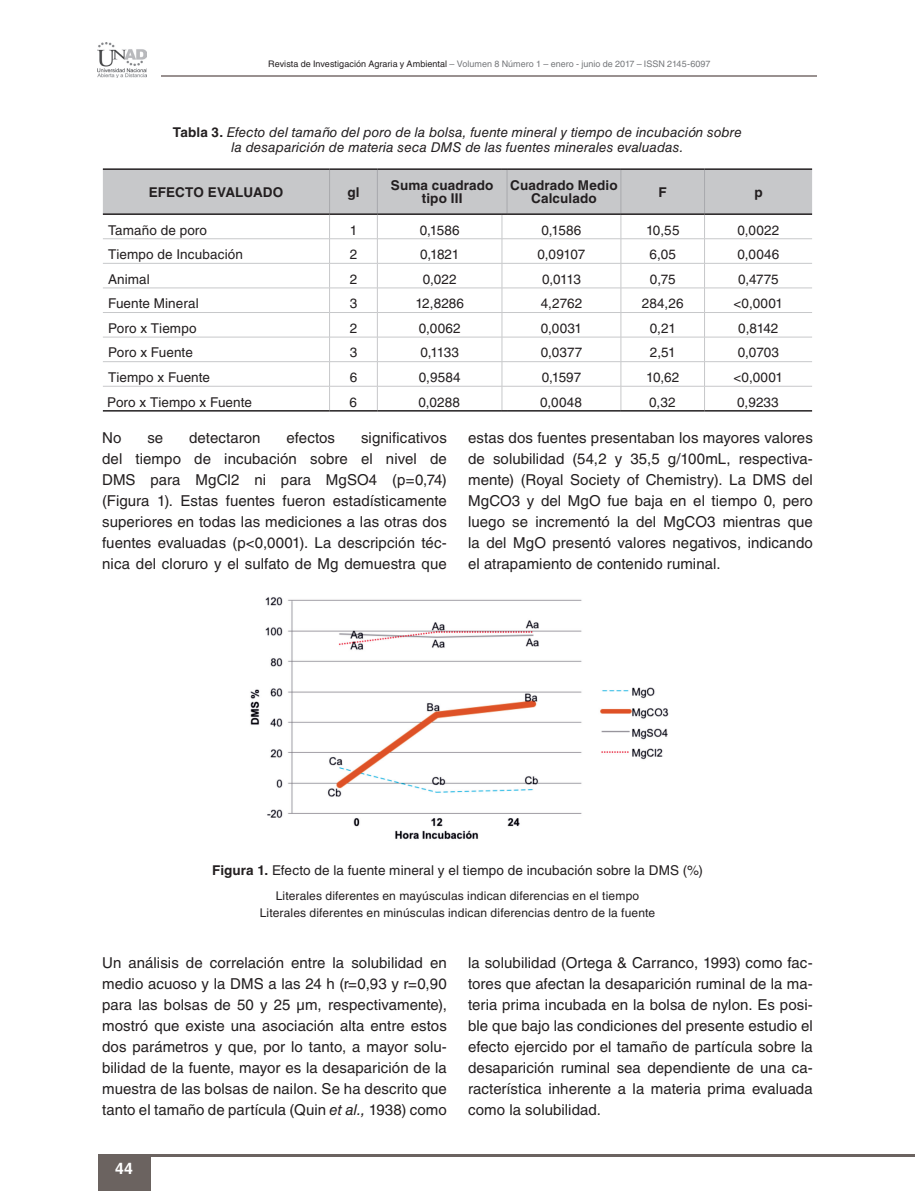
<style>
.page{position:relative;width:915px;height:1191px;background:#fff}
.page>*{position:absolute;margin:0;border:0;box-sizing:border-box;transform-origin:0 0}
.t1{font:700 15.75px "Helvetica LT Std";color:#fff}
.t2{font:15px/21px "Helvetica LT Std";letter-spacing:.005em;color:#231f20;text-align:justify}
.t3{font:13.5px "Helvetica LT Std";letter-spacing:.01em;color:#231f20}
.t4{font:italic 13.5px/14.2px "Helvetica LT Std";letter-spacing:.005em;color:#231f20;text-align:center}
.t5{font:700 13.5px/13.5px "Helvetica LT Std";letter-spacing:.01em;color:#231f20;text-align:center}
.t6{font:12px/17.7px "Helvetica LT Std";letter-spacing:.015em;color:#231f20;text-align:center}
.t7{font:9px "Helvetica LT Std";letter-spacing:.005em;color:#76787b}
.s1{color:#231f20}
.s2{font-weight:700;font-style:normal}
.s3{font-weight:700}
.s4{font-style:italic}
</style>
<div class="page">
<svg style="left:103px;top:168px;width:708px;height:243px"></svg>
<hr style="left:507px;top:410px;width:113px;height:1px;background:#231f20">
<hr style="left:620px;top:410px;width:84px;height:1px;background:#231f20">
<hr style="left:704px;top:410px;width:107px;height:1px;background:#231f20">
<img style="left:250px;top:597px;width:419px;height:243px">
<hr style="left:162px;top:76px;width:654px;height:1px;background:#999190">
<img style="left:98px;top:42px;width:48px;height:36px">
<div style="left:98px;top:1155px;width:52px;height:36px;background:#6b6360"></div>
<hr style="left:98px;top:1154px;width:816px;height:2px;background:#6b6360">
<p class="t7" style="left:268px;top:59px;width:443px"><span class="s1">Revista de Investigación Agraria y Ambiental</span> – Volumen 8 Número 1 – enero - junio de 2017 – ISSN 2145-6097</p>
<p class="t4" style="left:173px;top:125px;width:570px"><span class="s2">Tabla 3.</span> Efecto del tamaño del poro de la bolsa, fuente mineral y tiempo de incubación sobre la desaparición de materia seca DMS de las fuentes minerales evaluadas.</p>
<p class="t5" style="left:149px;top:185px;width:136px">EFECTO EVALUADO</p>
<p class="t5" style="left:347px;top:185px;width:14px">gl</p>
<p class="t5" style="left:391px;top:178px;width:104px">Suma cuadrado tipo III</p>
<p class="t5" style="left:510px;top:178px;width:109px">Cuadrado Medio<br>Calculado</p>
<p class="t5" style="left:658px;top:185px;width:10px">F</p>
<p class="t5" style="left:754px;top:185px;width:10px">p</p>
<p class="t3" style="left:108px;top:222px;width:100px">Tamaño de poro</p>
<p class="t3" style="left:349px;top:222px;width:9px">1</p>
<p class="t3" style="left:419px;top:222px;width:41px">0,1586</p>
<p class="t3" style="left:541px;top:222px;width:41px">0,1586</p>
<p class="t3" style="left:645px;top:222px;width:35px">10,55</p>
<p class="t3" style="left:737px;top:222px;width:43px">0,0022</p>
<p class="t3" style="left:108px;top:246px;width:136px">Tiempo de Incubación</p>
<p class="t3" style="left:349px;top:246px;width:9px">2</p>
<p class="t3" style="left:420px;top:246px;width:41px">0,1821</p>
<p class="t3" style="left:537px;top:246px;width:49px">0,09107</p>
<p class="t3" style="left:649px;top:246px;width:28px">6,05</p>
<p class="t3" style="left:737px;top:246px;width:43px">0,0046</p>
<p class="t3" style="left:108px;top:271px;width:43px">Animal</p>
<p class="t3" style="left:349px;top:271px;width:9px">2</p>
<p class="t3" style="left:422px;top:271px;width:35px">0,022</p>
<p class="t3" style="left:542px;top:271px;width:40px">0,0113</p>
<p class="t3" style="left:649px;top:271px;width:27px">0,75</p>
<p class="t3" style="left:737px;top:271px;width:42px">0,4775</p>
<p class="t3" style="left:108px;top:296px;width:92px">Fuente Mineral</p>
<p class="t3" style="left:349px;top:296px;width:9px">3</p>
<p class="t3" style="left:415px;top:296px;width:50px">12,8286</p>
<p class="t3" style="left:540px;top:296px;width:43px">4,2762</p>
<p class="t3" style="left:641px;top:296px;width:43px">284,26</p>
<p class="t3" style="left:733px;top:296px;width:51px">&lt;0,0001</p>
<p class="t3" style="left:108px;top:320px;width:90px">Poro x Tiempo</p>
<p class="t3" style="left:349px;top:320px;width:9px">2</p>
<p class="t3" style="left:418px;top:320px;width:43px">0,0062</p>
<p class="t3" style="left:540px;top:320px;width:43px">0,0031</p>
<p class="t3" style="left:649px;top:320px;width:28px">0,21</p>
<p class="t3" style="left:738px;top:320px;width:42px">0,8142</p>
<p class="t3" style="left:108px;top:345px;width:86px">Poro x Fuente</p>
<p class="t3" style="left:349px;top:345px;width:9px">3</p>
<p class="t3" style="left:420px;top:345px;width:40px">0,1133</p>
<p class="t3" style="left:540px;top:345px;width:43px">0,0377</p>
<p class="t3" style="left:649px;top:345px;width:27px">2,51</p>
<p class="t3" style="left:737px;top:345px;width:43px">0,0703</p>
<p class="t3" style="left:108px;top:369px;width:103px">Tiempo x Fuente</p>
<p class="t3" style="left:349px;top:369px;width:9px">6</p>
<p class="t3" style="left:418px;top:369px;width:43px">0,9584</p>
<p class="t3" style="left:541px;top:369px;width:41px">0,1597</p>
<p class="t3" style="left:646px;top:369px;width:35px">10,62</p>
<p class="t3" style="left:733px;top:369px;width:51px">&lt;0,0001</p>
<p class="t3" style="left:107px;top:394px;width:146px">Poro x Tiempo x Fuente</p>
<p class="t3" style="left:349px;top:394px;width:9px">6</p>
<p class="t3" style="left:418px;top:394px;width:43px">0,0288</p>
<p class="t3" style="left:540px;top:394px;width:43px">0,0048</p>
<p class="t3" style="left:649px;top:394px;width:28px">0,32</p>
<p class="t3" style="left:736px;top:394px;width:43px">0,9233</p>
<p class="t2" style="left:102px;top:427px;width:21px">No</p>
<p class="t2" style="left:147px;top:427px;width:17px">se</p>
<p class="t2" style="left:189px;top:427px;width:73px">detectaron</p>
<p class="t2" style="left:286px;top:427px;width:50px">efectos</p>
<p class="t2" style="left:102px;top:427px;width:346px;text-indent:259px">significativos del tiempo de incubación sobre el nivel de DMS para MgCl2 ni para MgSO4 (p=0,74) (Figura 1). Estas fuentes fueron estadísticamente superiores en todas las mediciones a las otras dos fuentes evaluadas (p&lt;0,0001). La descripción téc&shy;nica del cloruro y el sulfato de Mg demuestra que</p>
<p class="t2" style="left:468px;top:427px;width:346px">estas dos fuentes presentaban los mayores valores de solubilidad (54,2 y 35,5 g/100mL, respectiva&shy;mente) (Royal Society of Chemistry). La DMS del MgCO3 y del MgO fue baja en el tiempo 0, pero luego se incrementó la del MgCO3 mientras que la del MgO presentó valores negativos, indicando el atrapamiento de contenido ruminal.</p>
<p class="t3" style="left:212px;top:862px;width:492px"><span class="s3">Figura 1.</span> Efecto de la fuente mineral y el tiempo de incubación sobre la DMS (%)</p>
<p class="t6" style="left:260px;top:886px;width:397px">Literales diferentes en mayúsculas indican diferencias en el tiempo<br>Literales diferentes en minúsculas indican diferencias dentro de la fuente</p>
<p class="t2" style="left:102px;top:952px;width:346px">Un análisis de correlación entre la solubilidad en medio acuoso y la DMS a las 24 h (r=0,93 y r=0,90 para las bolsas de 50 y 25 µm, respectivamente), mostró que existe una asociación alta entre estos dos parámetros y que, por lo tanto, a mayor solu&shy;bilidad de la fuente, mayor es la desaparición de la muestra de las bolsas de nailon. Se ha descrito que tanto el tamaño de partícula (Quin <span class="s4">et al.,</span> 1938) como</p>
<p class="t2" style="left:468px;top:952px;width:346px">la solubilidad (Ortega &amp; Carranco, 1993) como fac&shy;tores que afectan la desaparición ruminal de la ma&shy;teria prima incubada en la bolsa de nylon. Es posi&shy;ble que bajo las condiciones del presente estudio el efecto ejercido por el tamaño de partícula sobre la desaparición ruminal sea dependiente de una ca&shy;racterística inherente a la materia prima evaluada como la solubilidad.</p>
<p class="t1" style="left:115px;top:1158px;width:19px">44</p>
</div>
